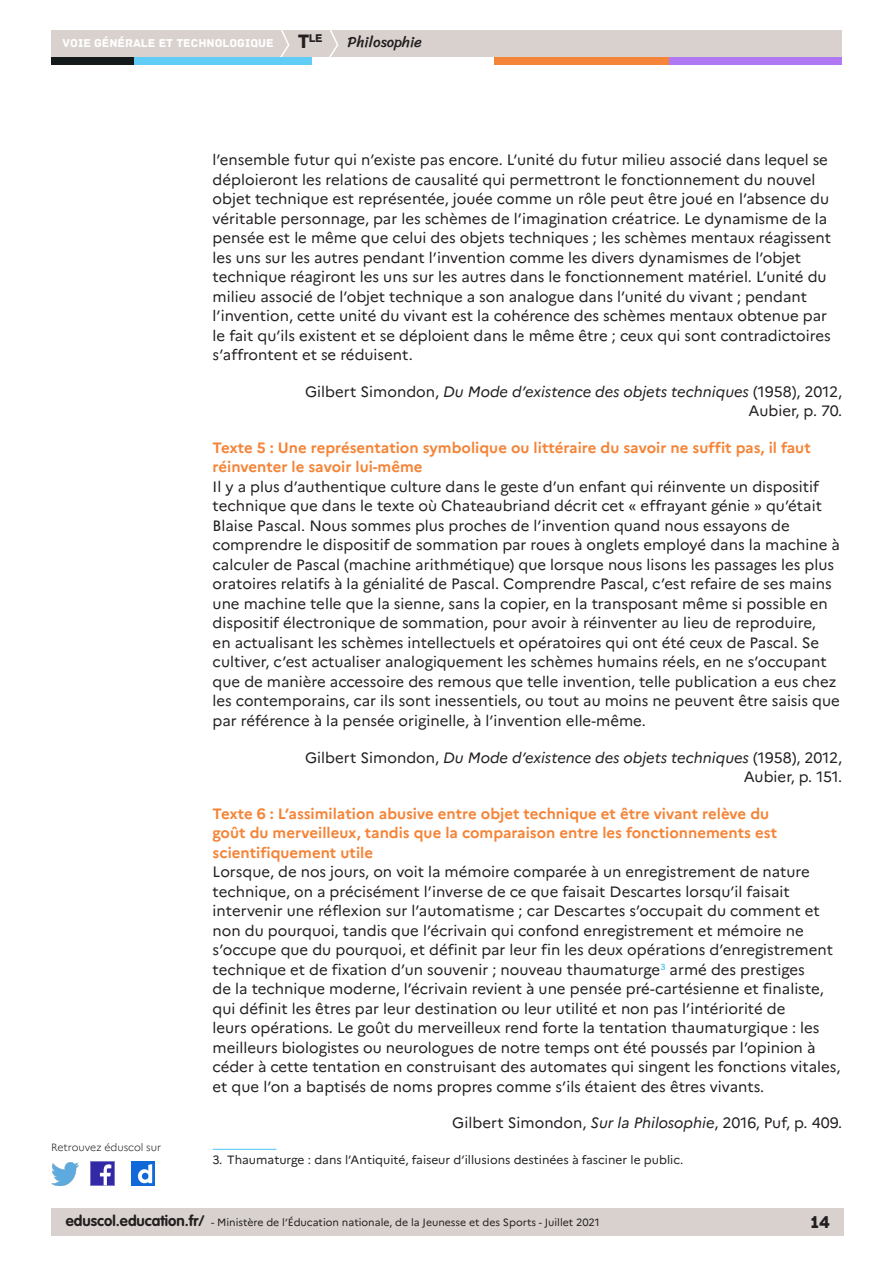
<style>
.page{position:relative;width:893px;height:1263px;background:#fff}
.page>*{position:absolute;margin:0;border:0;box-sizing:border-box;transform-origin:0 0}
.t1{font:18px "Archive";color:#231f20}
.Texte_courant{font:15px/19.5px "Marianne";color:#231f20}
._04_titre_3{font:700 15px/19.5px "Marianne";color:#f48437}
.t2{font:15px "Sriracha";color:#231f20}
._11_note_bas_de_page{font:12px "Marianne";color:#231f20}
.t3{font:12px "Archive";color:#fff}
.t4{font:11.85px "Archive";color:#231f20}
.t5{font:10.5px "Marianne";color:#231f20}
.t6{font:300 10.5px "Marianne";color:#231f20}
.s1{font-size:20.4px}
.s2{font-style:italic}
.s3{font-family:"VAG Rounded Std";font-weight:700;font-size:15px}
</style>
<div class="page">
<div style="left:51px;top:1209px;width:792px;height:27px;background:#d8d1ce"></div>
<img style="left:91px;top:1162px;width:23px;height:23px">
<img style="left:51px;top:1163px;width:28px;height:22px">
<img style="left:132px;top:1162px;width:22px;height:23px">
<div style="left:51px;top:30px;width:791px;height:27px;background:#d8d1ce"></div>
<svg style="left:280px;top:30px;width:10px;height:27px"></svg>
<svg style="left:329px;top:30px;width:9px;height:27px"></svg>
<div style="left:133px;top:57px;width:179px;height:8px;background:#5fcdf5"></div>
<div style="left:51px;top:57px;width:82px;height:8px;background:#141a1c"></div>
<div style="left:667px;top:57px;width:175px;height:8px;background:#b078f2"></div>
<div style="left:494px;top:57px;width:175px;height:8px;background:#f48437"></div>
<hr style="left:213px;top:1149px;width:63px;height:1px;background:#5fcdf5">
<p class="t4" style="left:298px;top:31px;width:26px"><span class="s1">T</span>le</p>
<p class="t3" style="left:63px;top:36px;width:212px">VOIE GÉNÉRALE ET TECHNOLOGIQUE</p>
<p class="t2" style="left:348px;top:33px;width:76px">Philosophie</p>
<p class="t6" style="left:51px;top:1141px;width:112px">Retrouvez éduscol sur</p>
<p class="Texte_courant" style="left:213px;top:150px;width:620px">l’ensemble futur qui n’existe pas encore. L’unité du futur milieu associé dans lequel se déploieront les relations de causalité qui permettront le fonctionnement du nouvel objet technique est représentée, jouée comme un rôle peut être joué en l’absence du véritable personnage, par les schèmes de l’imagination créatrice. Le dynamisme de la pensée est le même que celui des objets techniques ; les schèmes mentaux réagissent les uns sur les autres pendant l’invention comme les divers dynamismes de l’objet technique réagiront les uns sur les autres dans le fonctionnement matériel. L’unité du milieu associé de l’objet technique a son analogue dans l’unité du vivant ; pendant l’invention, cette unité du vivant est la cohérence des schèmes mentaux obtenue par le fait qu’ils existent et se déploient dans le même être ; ceux qui sont contradictoires s’affrontent et se réduisent.</p>
<p class="Texte_courant" style="left:305px;top:382px;width:539px;text-align:right">Gilbert Simondon, <span class="s2">Du Mode d’existence des objets techniques</span> (1958), 2012,<br>Aubier, p. 70.</p>
<p class="_04_titre_3" style="left:213px;top:438px;width:600px">Texte 5 : Une représentation symbolique ou littéraire du savoir ne suffit pas, il faut réinventer le savoir lui-même</p>
<p class="Texte_courant" style="left:213px;top:477px;width:629px">Il y a plus d’authentique culture dans le geste d’un enfant qui réinvente un dispositif technique que dans le texte où Chateaubriand décrit cet « effrayant génie » qu’était Blaise Pascal. Nous sommes plus proches de l’invention quand nous essayons de comprendre le dispositif de sommation par roues à onglets employé dans la machine à calculer de Pascal (machine arithmétique) que lorsque nous lisons les passages les plus oratoires relatifs à la génialité de Pascal. Comprendre Pascal, c’est refaire de ses mains une machine telle que la sienne, sans la copier, en la transposant même si possible en dispositif électronique de sommation, pour avoir à réinventer au lieu de reproduire,<br>en actualisant les schèmes intellectuels et opératoires qui ont été ceux de Pascal. Se cultiver, c’est actualiser analogiquement les schèmes humains réels, en ne s’occupant que de manière accessoire des remous que telle invention, telle publication a eus chez les contemporains, car ils sont inessentiels, ou tout au moins ne peuvent être saisis que par référence à la pensée originelle, à l’invention elle-même.</p>
<p class="Texte_courant" style="left:305px;top:747px;width:539px;text-align:right">Gilbert Simondon, <span class="s2">Du Mode d’existence des objets techniques</span> (1958), 2012,<br>Aubier, p. 151.</p>
<p class="_04_titre_3" style="left:213px;top:803px;width:566px">Texte 6 : L’assimilation abusive entre objet technique et être vivant relève du goût du merveilleux, tandis que la comparaison entre les fonctionnements est scientifiquement utile</p>
<p class="Texte_courant" style="left:213px;top:862px;width:629px">Lorsque, de nos jours, on voit la mémoire comparée à un enregistrement de nature technique, on a précisément l’inverse de ce que faisait Descartes lorsqu’il faisait intervenir une réflexion sur l’automatisme ; car Descartes s’occupait du comment et non du pourquoi, tandis que l’écrivain qui confond enregistrement et mémoire ne s’occupe que du pourquoi, et définit par leur fin les deux opérations d’enregistrement technique et de fixation d’un souvenir ; nouveau thaumaturge<sup>3</sup> armé des prestiges<br>de la technique moderne, l’écrivain revient à une pensée pré-cartésienne et finaliste, qui définit les êtres par leur destination ou leur utilité et non pas l’intériorité de<br>leurs opérations. Le goût du merveilleux rend forte la tentation thaumaturgique : les meilleurs biologistes ou neurologues de notre temps ont été poussés par l’opinion à céder à cette tentation en construisant des automates qui singent les fonctions vitales, et que l’on a baptisés de noms propres comme s’ils étaient des êtres vivants.</p>
<p class="Texte_courant" style="left:452px;top:1113px;width:391px">Gilbert Simondon, <span class="s2">Sur la Philosophie</span>, 2016, Puf, p. 409.</p>
<p class="_11_note_bas_de_page" style="left:213px;top:1153px;width:472px">3. Thaumaturge : dans l’Antiquité, faiseur d’illusions destinées à fasciner le public.</p>
<p class="t5" style="left:66px;top:1216px;width:535px"><span class="s3">eduscol.education.fr/</span> - Ministère de l’Éducation nationale, de la Jeunesse et des Sports - Juillet 2021</p>
<p class="t1" style="left:810px;top:1211px;width:21px">14</p>
</div>
